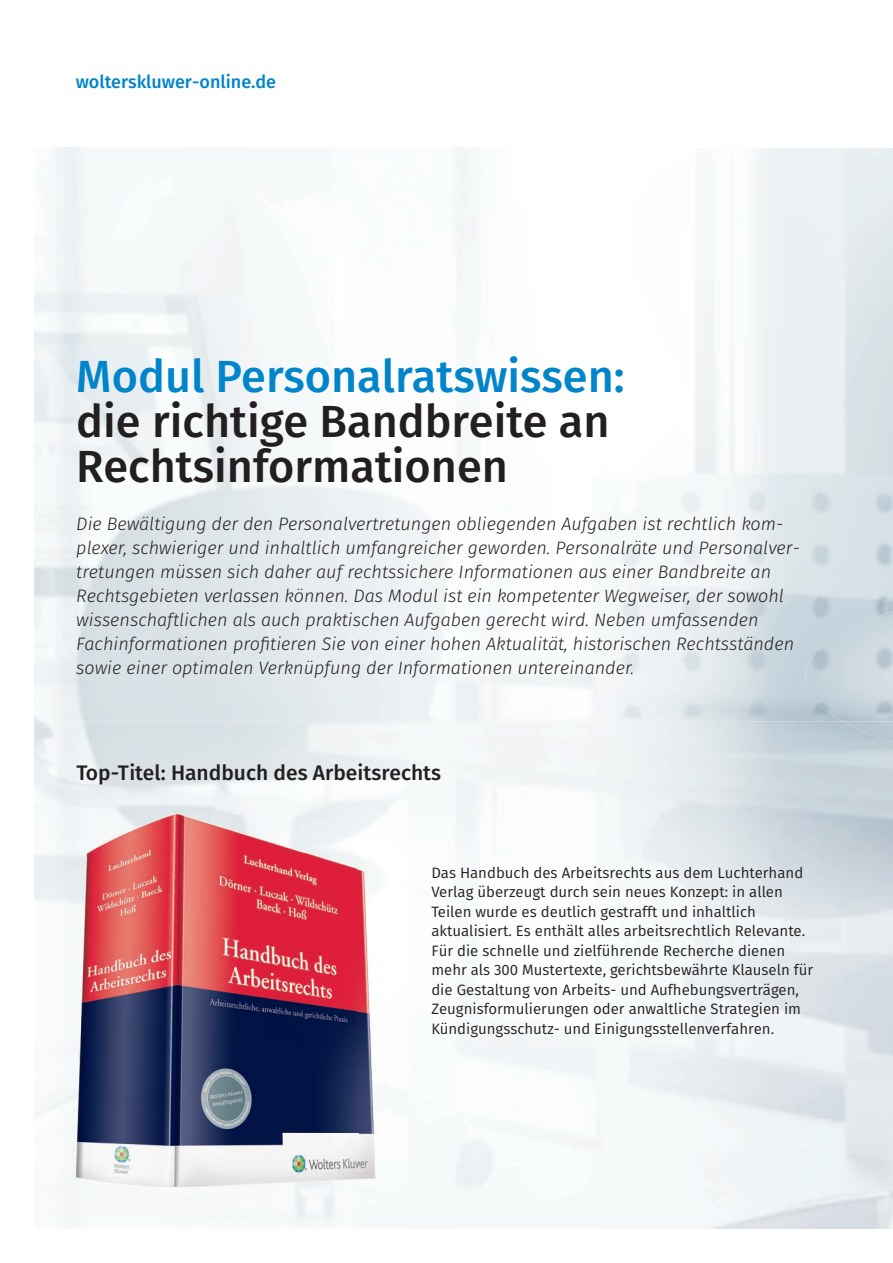
<style>
.page{position:relative;width:893px;height:1263px;background:#fff}
.page>*{position:absolute;margin:0;border:0;box-sizing:border-box;transform-origin:0 0}
.t1{font:500 45px/45px "Fira Sans";color:#231f20}
.t2{font:500 45px "Fira Sans";color:#0084ca}
.t3{font:500 21px "Fira Sans";color:#231f20}
.t4{font:italic 300 18px/24px "Fira Sans";color:#231f20}
.t5{font:500 18px "Fira Sans";color:#0084ca}
.t6{font:15px/19.5px "Fira Sans";color:#231f20}
</style>
<div class="page">
<img style="left:805px;top:611px;width:88px;height:110px">
<img style="left:843px;top:721px;width:50px;height:21px">
<img style="left:68px;top:814px;width:338px;height:372px">
<p class="t5" style="left:76px;top:68px;width:202px">wolterskluwer-online.de</p>
<h1 class="t2" style="left:76px;top:340px;width:550px">Modul Personalratswissen:</h1>
<h1 class="t1" style="left:76px;top:396px;width:535px">die richtige Bandbreite an<br>Rechtsinformationen</h1>
<p class="t4" style="left:76px;top:511px;width:725px">Die Bewältigung der den Personalvertretungen obliegenden Aufgaben ist rechtlich kom&shy;plexer, schwieriger und inhaltlich umfangreicher geworden. Personalräte und Personalver&shy;tretungen müssen sich daher auf rechtssichere Informationen aus einer Bandbreite an Rechtsgebieten verlassen können. Das Modul ist ein kompetenter Wegweiser, der sowohl wissenschaftlichen als auch praktischen Aufgaben gerecht wird. Neben umfassenden Fachinformationen profitieren Sie von einer hohen Aktualität, historischen Rechtsständen sowie einer optimalen Verknüpfung der Informationen untereinander.</p>
<p class="t3" style="left:77px;top:755px;width:366px">Top-Titel: Handbuch des Arbeitsrechts</p>
<p class="t6" style="left:431px;top:862px;width:383px">Das Handbuch des Arbeitsrechts aus dem Luchterhand Verlag überzeugt durch sein neues Konzept: in allen Teilen wurde es deutlich gestrafft und inhaltlich aktualisiert. Es enthält alles arbeitsrechtlich Relevante.<br>Für die schnelle und zielführende Recherche dienen mehr als 300 Mustertexte, gerichtsbewährte Klauseln für die Gestaltung von Arbeits- und Aufhebungsverträgen, Zeugnisformulierungen oder anwaltliche Strategien im Kündigungsschutz- und Einigungsstellenverfahren.</p>
</div>
